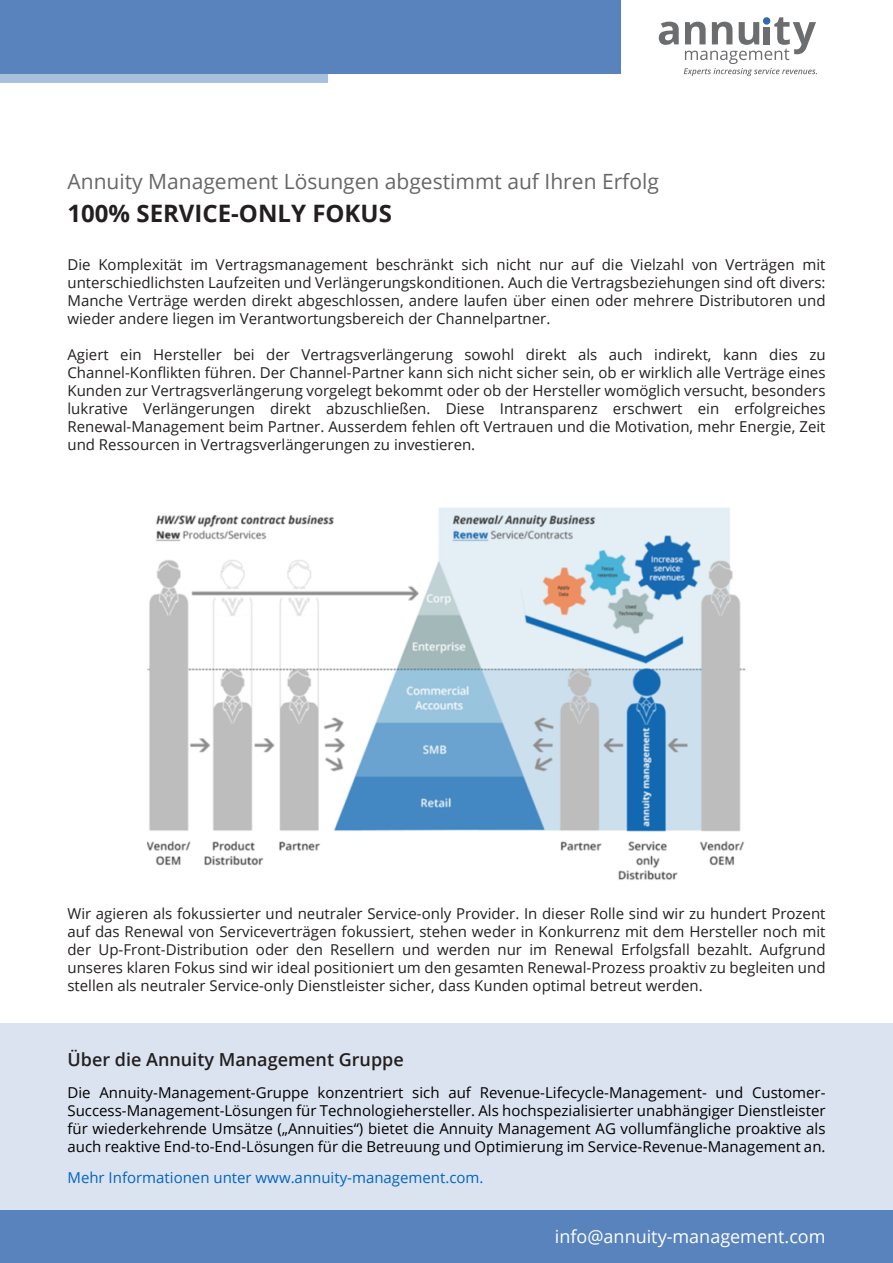
<style>
.page{position:relative;width:893px;height:1263px;background:#fff}
.page>*{position:absolute;margin:0;border:0;box-sizing:border-box;transform-origin:0 0}
.t1{font:700 24px "Open Sans";color:#231f20}
.t2{font:21px "Open Sans";color:#666}
.t3{font:600 18px "Open Sans";color:#231f20}
.t4{font:18px "Open Sans";color:#fff}
.t5{font:15px/18px "Open Sans";color:#231f20;text-align:justify}
.t6{font:15px/18px "Open Sans";color:#000;text-align:justify}
.t7{font:15px "Open Sans";color:#0065c1}
</style>
<div class="page">
<div style="left:0;top:1023px;width:893px;height:188px;background:#dbe3f0"></div>
<div style="left:0;top:0;width:621px;height:73px;background:#5883bc"></div>
<div style="left:0;top:75px;width:327px;height:8px;background:#a7c0dc"></div>
<svg style="left:659px;top:17px;width:158px;height:59px"></svg>
<div style="left:763px;top:17px;width:7px;height:8px;background:#3467ae;border-radius:50%"></div>
<div style="left:0;top:1211px;width:893px;height:52px;background:#5883bc"></div>
<img style="left:147px;top:507px;width:599px;height:373px">
<h2 class="t2" style="left:67px;top:167px;width:593px">Annuity Management Lösungen abgestimmt auf Ihren Erfolg</h2>
<h1 class="t1" style="left:67px;top:196px;width:326px">100% SERVICE-ONLY FOKUS</h1>
<p class="t5" style="left:67px;top:256px;width:760px">Die Komplexität im Vertragsmanagement beschränkt sich nicht nur auf die Vielzahl von Verträgen mit unterschiedlichsten Laufzeiten und Verlängerungskonditionen. Auch die Vertragsbeziehungen sind oft divers:<br>Manche Verträge werden direkt abgeschlossen, andere laufen über einen oder mehrere Distributoren und wieder andere liegen im Verantwortungsbereich der Channelpartner.</p>
<p class="t5" style="left:67px;top:346px;width:760px">Agiert ein Hersteller bei der Vertragsverlängerung sowohl direkt als auch indirekt, kann dies zu Channel-Konflikten führen. Der Channel-Partner kann sich nicht sicher sein, ob er wirklich alle Verträge eines Kunden zur Vertragsverlängerung vorgelegt bekommt oder ob der Hersteller womöglich versucht, besonders lukrative Verlängerungen direkt abzuschließen. Diese Intransparenz erschwert ein erfolgreiches Renewal-Management beim Partner. Ausserdem fehlen oft Vertrauen und die Motivation, mehr Energie, Zeit und Ressourcen in Vertragsverlängerungen zu investieren.</p>
<p class="t5" style="left:67px;top:904px;width:760px">Wir agieren als fokussierter und neutraler Service-only Provider. In dieser Rolle sind wir zu hundert Prozent auf das Renewal von Serviceverträgen fokussiert, stehen weder in Konkurrenz mit dem Hersteller noch mit der Up-Front-Distribution oder den Resellern und werden nur im Renewal Erfolgsfall bezahlt. Aufgrund unseres klaren Fokus sind wir ideal positioniert um den gesamten Renewal-Prozess proaktiv zu begleiten und stellen als neutraler Service-only Dienstleister sicher, dass Kunden optimal betreut werden.</p>
<p class="t3" style="left:67px;top:1047px;width:338px">Über die Annuity Management Gruppe</p>
<p class="t6" style="left:67px;top:1083px;width:760px">Die Annuity-Management-Gruppe konzentriert sich auf Revenue-Lifecycle-Management- und Customer-Success-Management-Lösungen für Technologiehersteller. Als hochspezialisierter unabhängiger Dienstleister für wiederkehrende Umsätze („Annuities“) bietet die Annuity Management AG vollumfängliche proaktive als auch reaktive End-to-End-Lösungen für die Betreuung und Optimierung im Service-Revenue-Management an.</p>
<p class="t7" style="left:67px;top:1167px;width:418px">Mehr Informationen unter www.annuity-management.com.</p>
<p class="t4" style="left:555px;top:1224px;width:272px">info@annuity-management.com</p>
</div>
